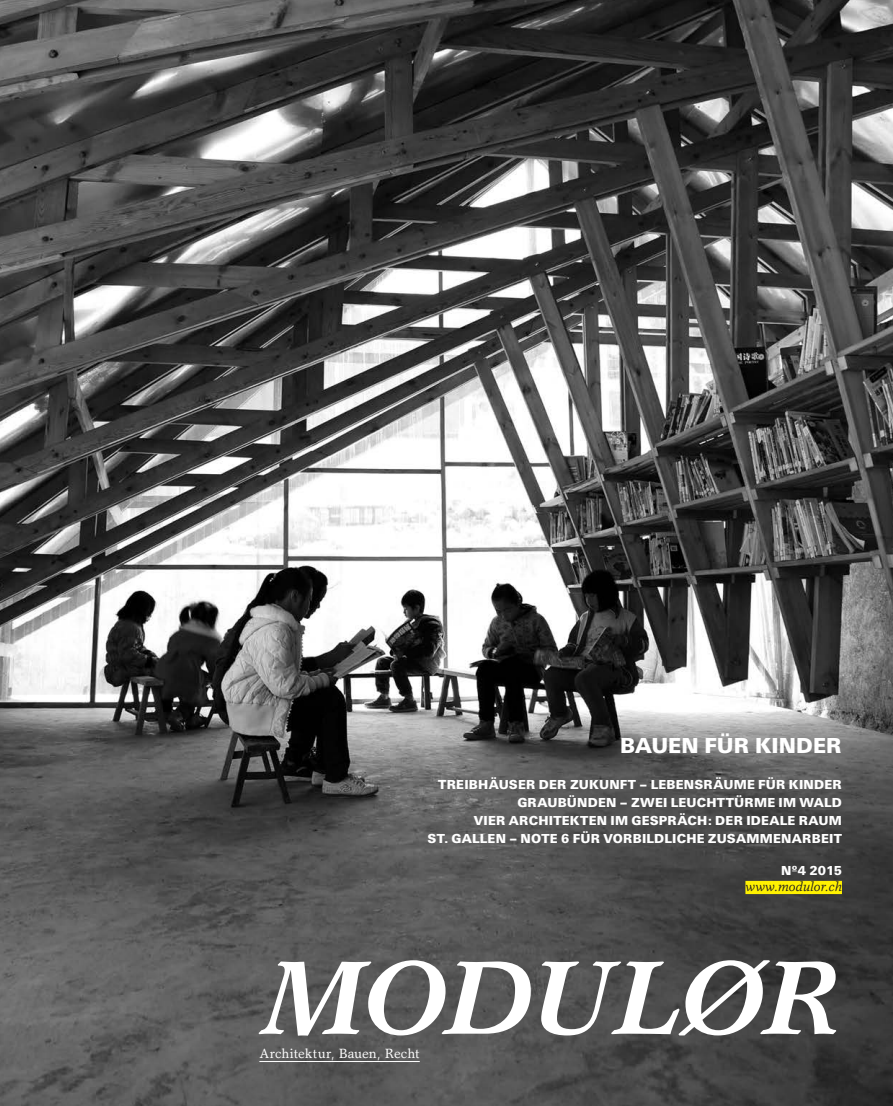
<style>
.page{position:relative;width:893px;height:1106px;background:#fff}
.page>*{position:absolute;margin:0;border:0;box-sizing:border-box;transform-origin:0 0}
.t1{font:italic 700 105px "Garth Graphic";letter-spacing:-.03em;color:#fff}
.t2{font:900 22.5px "Unitus T";letter-spacing:.005em;color:#fff}
.t3{font:900 13.5px/18px "Unitus T";letter-spacing:.02em;color:#fff;text-align:right}
.t4{font:13.5px "Garth Graphic";letter-spacing:-.005em;color:#fff}
.t5{font:italic 13.5px "Garth Graphic";letter-spacing:.005em;color:#231f20}
</style>
<div class="page">
<img style="left:0;top:0;width:893px;height:1106px">
<div style="left:745px;top:880px;width:97px;height:14px;background:#fff101"></div>
<hr style="left:259px;top:1061px;width:161px;height:1px;background:#fff">
<h2 class="t2" style="left:620px;top:733px;width:223px">BAUEN FÜR KINDER</h2>
<p class="t3" style="left:428px;top:775px;width:416px">TREIBHÄUSER DER ZUKUNFT – LEBENSRÄUME FÜR KINDER GRAUBÜNDEN – ZWEI LEUCHTTÜRME IM WALD<br>VIER ARCHITEKTEN IM GESPRÄCH: DER IDEALE RAUM<br>ST. GALLEN – NOTE 6 FÜR VORBILDLICHE ZUSAMMENARBEIT</p>
<p class="t3" style="left:781px;top:861px;width:62px">Nº4 2015</p>
<p class="t5" style="left:745px;top:878px;width:98px">www.modulor.ch</p>
<h1 class="t1" style="left:261px;top:935px;width:583px">MODULØR</h1>
<p class="t4" style="left:259px;top:1044px;width:162px">Architektur, Bauen, Recht</p>
</div>
